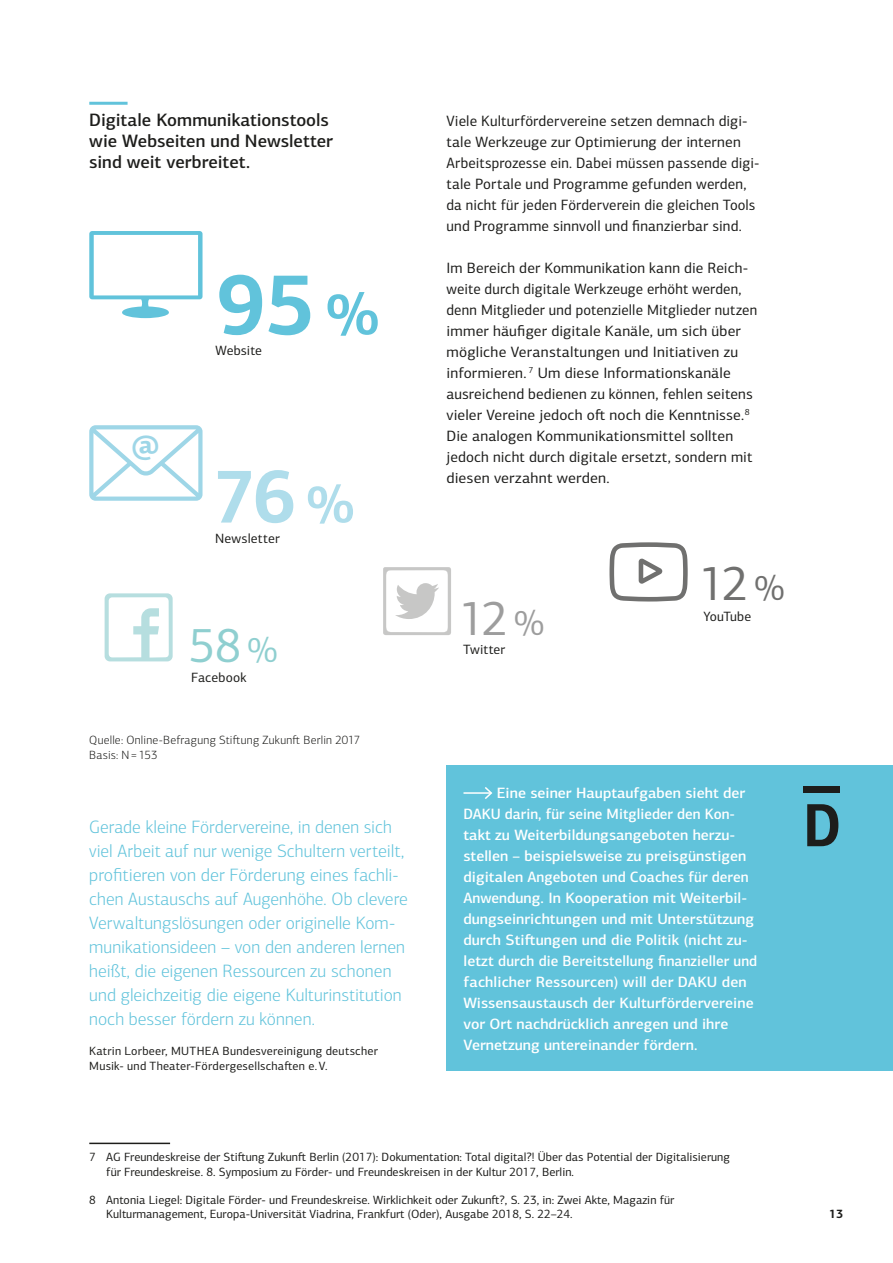
<style>
.page{position:relative;width:893px;height:1263px;background:#fff}
.page>*{position:absolute;margin:0;border:0;box-sizing:border-box;transform-origin:0 0}
.t1{font:700 85.5px "PF Centro Sans Pro";color:#61c3db}
.t2{font:700 75px "PF Centro Sans Pro";color:#afddeb}
.t3{font:700 54px "PF Centro Sans Pro";color:#afddeb}
.t4{font:48px "PF Centro Sans Pro";color:#70706f}
.t5{font:48px "PF Centro Sans Pro";color:#8fcfd0}
.t6{font:48px "PF Centro Sans Pro";color:#9d9d9d}
.t7{font:700 31.65px "PF Centro Sans Pro";color:#9ed6e7}
.t8{font:300 18px/24px "PF Centro Sans Pro";color:#61c3db}
.t9{font:500 18px/21px "PF Centro Sans Pro";letter-spacing:-.005em;color:#1d1d1b}
.t10{font:15px/21px "PF Centro Sans Pro";letter-spacing:.01em;color:#1d1d1b}
.t11{font:500 15px/21px "PF Centro Sans Pro";color:#fff}
.t12{font:13.5px "PF Centro Sans Pro";letter-spacing:.01em;color:#1d1d1b}
.t13{font:13.5px "PF Centro Sans Pro";letter-spacing:-.015em;color:#1d1d1b}
.t14{font:12px/15px "PF Centro Sans Pro";color:#1d1d1b}
.t15{font:12px/15px "PF Centro Sans Pro";letter-spacing:.02em;color:#1d1d1b}
.t16{font:300 12px/15px "PF Centro Sans Pro";letter-spacing:.02em;color:#1d1d1b}
.t17{font:700 12px "PF Centro Sans Pro";color:#1d1d1b}
.s1{font-size:60px}
.s2{font-size:36px}
</style>
<div class="page">
<hr style="left:89px;top:102px;width:39px;height:3px;background:#61c3db">
<svg style="left:89px;top:231px;width:114px;height:87px"></svg>
<svg style="left:89px;top:425px;width:114px;height:76px"></svg>
<svg style="left:609px;top:542px;width:79px;height:59px"></svg>
<svg style="left:105px;top:593px;width:68px;height:68px"></svg>
<svg style="left:383px;top:567px;width:68px;height:68px"></svg>
<hr style="left:89px;top:1142px;width:81px;height:2px;background:#1d1d1b">
<div style="left:446px;top:765px;width:447px;height:306px;background:#61c3db"></div>
<hr style="left:463px;top:792px;width:28px;height:2px;background:#fff">
<svg style="left:483px;top:787px;width:10px;height:12px"></svg>
<svg style="left:807px;top:804px;width:31px;height:42px"></svg>
<div style="left:804px;top:786px;width:36px;height:6px;background:#1d1d1b"></div>
<p class="t9" style="left:89px;top:109px;width:245px">Digitale Kommunikationstools wie Webseiten und Newsletter sind weit verbreitet.</p>
<h1 class="t1" style="left:216px;top:251px;width:165px">95<span class="s1">%</span></h1>
<h3 class="t7" style="left:130px;top:427px;width:32px">@</h3>
<p class="t12" style="left:215px;top:343px;width:48px">Website</p>
<h2 class="t2" style="left:212px;top:449px;width:86px">76</h2>
<p class="t12" style="left:215px;top:530px;width:66px">Newsletter</p>
<h3 class="t3" style="left:306px;top:470px;width:50px">%</h3>
<h3 class="t5" style="left:188px;top:616px;width:90px">58<span class="s2">%</span></h3>
<p class="t12" style="left:191px;top:670px;width:57px">Facebook</p>
<p class="t16" style="left:89px;top:733px;width:272px">Quelle: Online-Befragung Stiftung Zukunft Berlin 2017<br>Basis: N=153</p>
<p class="t8" style="left:89px;top:815px;width:320px">Gerade kleine Fördervereine, in denen sich viel Arbeit auf nur wenige Schultern verteilt, profitieren von der Förderung eines fachli&shy;chen Austauschs auf Augenhöhe. Ob clevere Verwaltungslösungen oder originelle Kom&shy;munikationsideen – von den anderen lernen heißt, die eigenen Ressourcen zu schonen und gleichzeitig die eigene Kulturinstitution noch besser fördern zu können.</p>
<p class="t15" style="left:89px;top:1043px;width:290px">Katrin Lorbeer, MUTHEA Bundesvereinigung deutscher<br>Musik- und Theater-Fördergesellschaften e.V.</p>
<p class="t10" style="left:446px;top:110px;width:313px">Viele Kulturfördervereine setzen demnach digi&shy;tale Werkzeuge zur Optimierung der internen Arbeitsprozesse ein. Dabei müssen passende digi&shy;tale Portale und Programme gefunden werden, da nicht für jeden Förderverein die gleichen Tools und Programme sinnvoll und finanzierbar sind.</p>
<p class="t10" style="left:446px;top:257px;width:312px">Im Bereich der Kommunikation kann die Reich&shy;weite durch digitale Werkzeuge erhöht werden, denn Mitglieder und potenzielle Mitglieder nutzen immer häufiger digitale Kanäle, um sich über mögliche Veranstaltungen und Initiativen zu informieren. <sup>7</sup> Um diese Informationskanäle ausreichend bedienen zu können, fehlen seitens vieler Vereine jedoch oft noch die Kenntnisse.<sup>8<br></sup>Die analogen Kommunikationsmittel sollten jedoch nicht durch digitale ersetzt, sondern mit diesen verzahnt werden.</p>
<h3 class="t6" style="left:459px;top:590px;width:86px">12 <span class="s2">%</span></h3>
<p class="t12" style="left:463px;top:641px;width:44px">Twitter</p>
<h3 class="t4" style="left:699px;top:555px;width:86px">12 <span class="s2">%</span></h3>
<p class="t13" style="left:703px;top:608px;width:50px">YouTube</p>
<p class="t11" style="left:463px;top:782px;width:295px;text-indent:33px">Eine seiner Hauptaufgaben sieht der DAKU darin, für seine Mitglieder den Kon&shy;takt zu Weiterbildungsangeboten herzu&shy;stellen – beispielsweise zu preisgünstigen digitalen Angeboten und Coaches für deren Anwendung. In Kooperation mit Weiterbil&shy;dungseinrichtungen und mit Unterstützung durch Stiftungen und die Politik (nicht zu&shy;letzt durch die Bereitstellung finanzieller und fachlicher Ressourcen) will der DAKU den Wissensaustausch der Kulturfördervereine vor Ort nachdrücklich anregen und ihre Vernetzung untereinander fördern.</p>
<p class="t14" style="left:106px;top:1149px;width:625px;text-indent:-17px">7 AG Freundeskreise der Stiftung Zukunft Berlin (2017): Dokumentation: Total digital?! Über das Potential der Digitalisierung für Freundeskreise. 8. Symposium zu Förder- und Freundeskreisen in der Kultur 2017, Berlin.</p>
<p class="t14" style="left:106px;top:1192px;width:570px;line-height:14.4px;text-indent:-17px">8 Antonia Liegel: Digitale Förder- und Freundeskreise. Wirklichkeit oder Zukunft?, S. 23, in: Zwei Akte, Magazin für<br>Kulturmanagement, Europa-Universität Viadrina, Frankfurt (Oder), Ausgabe 2018, S. 22–24.</p>
<p class="t17" style="left:829px;top:1206px;width:16px">13</p>
</div>
